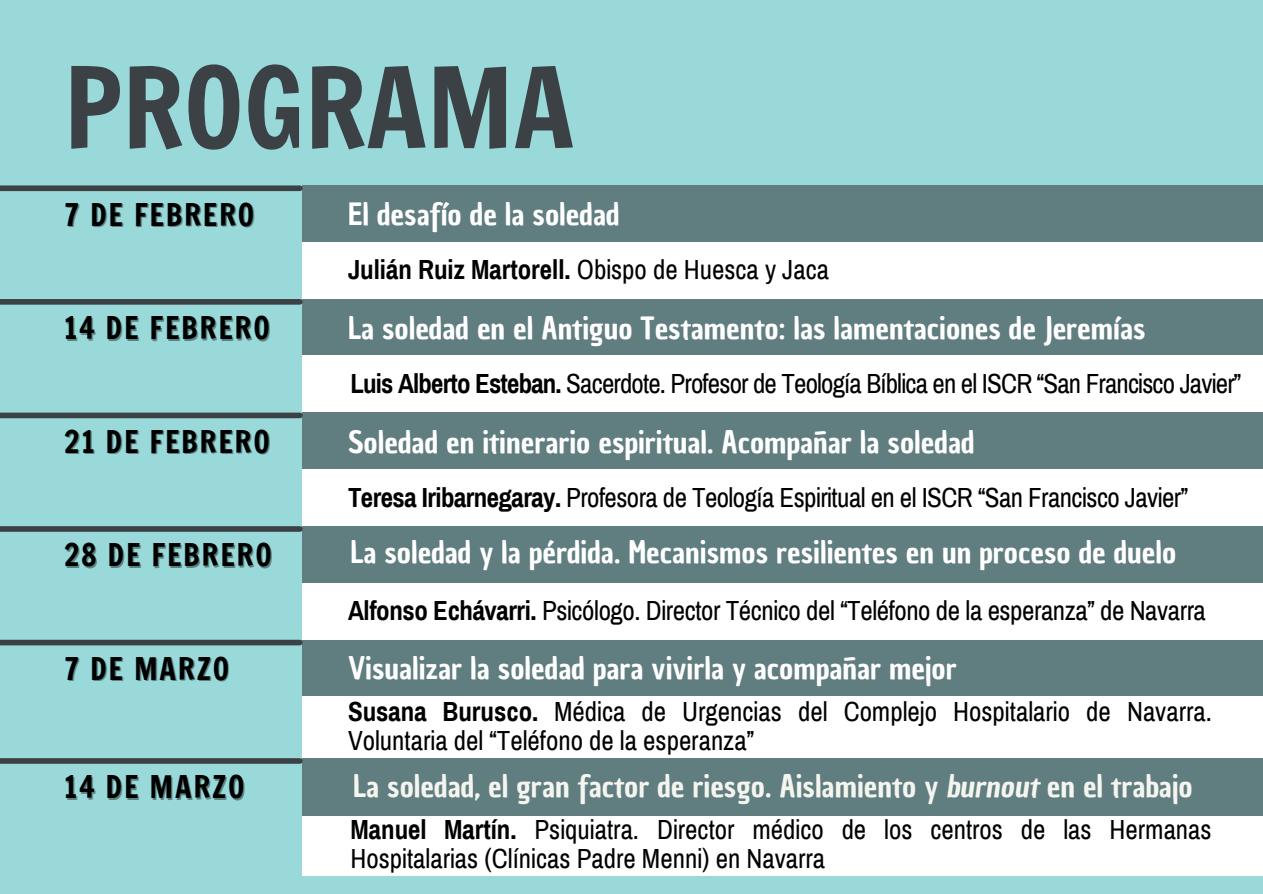
<style>
.page{position:relative;width:1263px;height:894px;background:#fff}
.page>*{position:absolute;margin:0;border:0;box-sizing:border-box;transform-origin:0 0}
.t1{font:109.5px "Francois One";color:#3b4145}
.t2{font:30px "Chau Philomene One";color:#fff}
.t3{font:30px "Chau Philomene One";color:#f5f5ef}
.t4{font:30px "Francois One";letter-spacing:.06em;color:#000}
.t5{font:27px/29.2px "Archivo Narrow";color:#000}
.t6{font:27px "Archivo Narrow";letter-spacing:-.03em;color:#000}
.t7{font:27px "Archivo Narrow";letter-spacing:-.02em;color:#000}
.t8{font:700 27px "Archivo Narrow";color:#000}
.s1{font-weight:400}
.s2{font-weight:700}
.s3{font-style:italic}
</style>
<div class="page">
<div style="left:0;top:0;width:1263px;height:893px;background:#99d9d9"></div>
<div style="left:302px;top:185px;width:961px;height:631px;background:#607d80"></div>
<div style="left:302px;top:356px;width:961px;height:56px;background:#fff"></div>
<div style="left:302px;top:242px;width:961px;height:56px;background:#fff"></div>
<div style="left:302px;top:469px;width:961px;height:56px;background:#fff"></div>
<div style="left:302px;top:582px;width:961px;height:57px;background:#fff"></div>
<div style="left:302px;top:695px;width:961px;height:62px;background:#fff"></div>
<div style="left:303px;top:816px;width:960px;height:59px;background:#fff"></div>
<div style="left:0;top:758px;width:300px;height:5px;background:#3b4145"></div>
<div style="left:0;top:639px;width:300px;height:6px;background:#3b4145"></div>
<div style="left:0;top:526px;width:300px;height:5px;background:#3b4145"></div>
<div style="left:0;top:412px;width:300px;height:6px;background:#3b4145"></div>
<div style="left:0;top:299px;width:300px;height:5px;background:#3b4145"></div>
<div style="left:0;top:185px;width:300px;height:6px;background:#3b4145"></div>
<p class="t1" style="left:64px;top:29px;width:512px">PROGRAMA</p>
<p class="t4" style="left:64px;top:193px;width:192px">7 DE FEBRERO</p>
<p class="t4" style="left:64px;top:306px;width:208px">14 DE FEBRERO</p>
<p class="t4" style="left:64px;top:420px;width:208px">21 DE FEBRERO</p>
<p class="t4" style="left:64px;top:533px;width:210px">28 DE FEBRERO</p>
<p class="t4" style="left:64px;top:647px;width:167px">7 DE MARZO</p>
<p class="t4" style="left:64px;top:765px;width:182px">14 DE MARZO</p>
<p class="t2" style="left:348px;top:194px;width:273px">El desafío de la soledad</p>
<p class="t8" style="left:348px;top:255px;width:482px">Julián Ruiz Martorell. <span class="s1">Obispo de Huesca y Jaca</span></p>
<p class="t2" style="left:348px;top:307px;width:799px">La soledad en el Antiguo Testamento: las lamentaciones de Jeremías</p>
<p class="t6" style="left:350px;top:369px;width:892px"><span class="s2">Luis Alberto Esteban.</span> Sacerdote. Profesor de Teología Bíblica en el ISCR “San Francisco Javier”</p>
<p class="t2" style="left:348px;top:422px;width:628px">Soledad en itinerario espiritual. Acompañar la soledad</p>
<p class="t7" style="left:348px;top:482px;width:841px"><span class="s2">Teresa Iribarnegaray.</span> Profesora de Teología Espiritual en el ISCR “San Francisco Javier”</p>
<p class="t2" style="left:350px;top:531px;width:827px">La soledad y la pérdida. Mecanismos resilientes en un proceso de duelo</p>
<p class="t5" style="left:348px;top:596px;width:859px"><span class="s2">Alfonso Echávarri.</span> Psicólogo. Director Técnico del “Teléfono de la esperanza” de Navarra</p>
<p class="t2" style="left:348px;top:647px;width:610px">Visualizar la soledad para vivirla y acompañar mejor</p>
<p class="t5" style="left:348px;top:697px;width:865px"><span class="s2">Susana Burusco.</span> Médica de Urgencias del Complejo Hospitalario de Navarra.<br>Voluntaria del “Teléfono de la esperanza”</p>
<p class="t3" style="left:353px;top:766px;width:841px">La soledad, el gran factor de riesgo. Aislamiento y <span class="s3">burnout</span> en el trabajo</p>
<p class="t5" style="left:350px;top:814px;width:863px"><span class="s2">Manuel Martín.</span> Psiquiatra. Director médico de los centros de las Hermanas<br>Hospitalarias (Clínicas Padre Menni) en Navarra</p>
</div>
